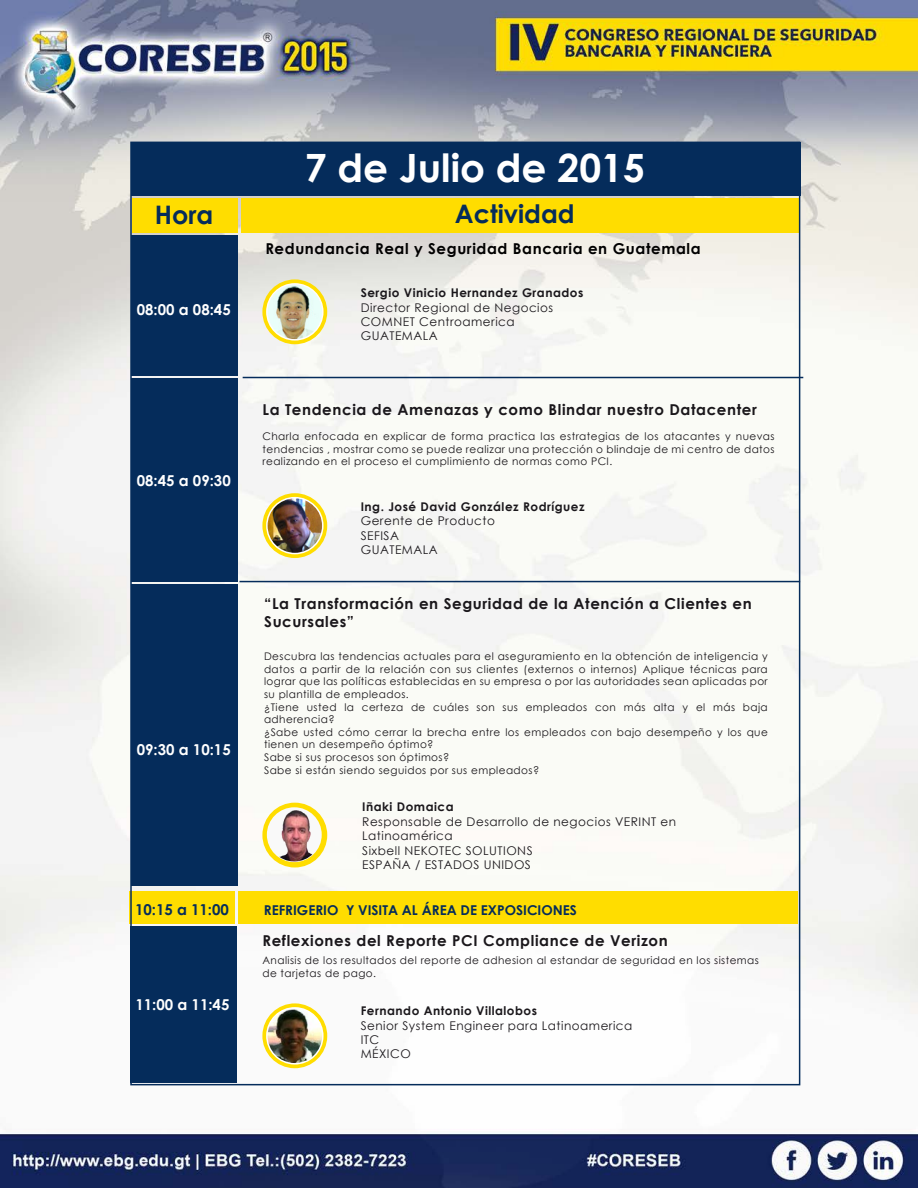
<style>
.page{position:relative;width:918px;height:1188px;background:#fff}
.page>*{position:absolute;margin:0;border:0;box-sizing:border-box;transform-origin:0 0}
.t1{font:700 39px "Century Gothic";color:#fff}
.t2{font:700 25.5px "Century Gothic";color:#052c5b}
.t3{font:700 15px/18px "Century Gothic";letter-spacing:.04em;color:#1a171b}
.t4{font:700 15px "Century Gothic";color:#fff}
.t5{font:700 15px "Century Gothic";letter-spacing:.04em;color:#000}
.t6{font:700 15px "Century Gothic";color:#052c5b}
.t7{font:700 13.5px "Century Gothic";color:#052c5b}
.t8{font:12px/14.4px "Century Gothic";letter-spacing:.04em;color:#1a171b}
.t9{font:700 12px "Century Gothic";letter-spacing:.04em;color:#1a171b}
.t10{font:10.5px/12.6px "Century Gothic";letter-spacing:.04em;color:#1a171b}
</style>
<div class="page">
<img style="left:0;top:0;width:918px;height:1188px">
<div style="left:131px;top:142px;width:669px;height:53px;background:#052c5b"></div>
<div style="left:241px;top:198px;width:558px;height:35px;background:#fd0"></div>
<div style="left:132px;top:198px;width:106px;height:35px;background:#fd0"></div>
<div style="left:131px;top:235px;width:107px;height:140px;background:#052c5b"></div>
<div style="left:131px;top:378px;width:107px;height:204px;background:#052c5b"></div>
<div style="left:131px;top:584px;width:107px;height:301px;background:#052c5b"></div>
<div style="left:238px;top:891px;width:560px;height:32px;background:#fd0"></div>
<hr style="left:243px;top:377px;width:560px;height:1px;background:#052c5b">
<hr style="left:239px;top:581px;width:561px;height:1px;background:#052c5b">
<div style="left:131px;top:927px;width:106px;height:156px;background:#052c5b"></div>
<div style="left:130px;top:891px;width:105px;height:32px;background:#fd0"></div>
<div style="left:262px;top:803px;width:65px;height:64px;background:#fd0;border-radius:50%"></div>
<svg style="left:267px;top:807px;width:55px;height:55px"></svg>
<img style="left:268px;top:808px;width:53px;height:53px;border-radius:27px">
<svg style="left:262px;top:493px;width:65px;height:65px"></svg>
<img style="left:267px;top:498px;width:56px;height:56px;border-radius:28px">
<div style="left:266px;top:497px;width:58px;height:57px;border:2px solid #fff;border-radius:50%"></div>
<svg style="left:262px;top:279px;width:65px;height:65px"></svg>
<img style="left:267px;top:284px;width:56px;height:56px;border-radius:28px">
<div style="left:266px;top:283px;width:58px;height:58px;border:2px solid #fffdfd;border-radius:50%"></div>
<svg style="left:262px;top:1003px;width:66px;height:66px"></svg>
<img style="left:267px;top:1008px;width:56px;height:56px">
<div style="left:266px;top:1007px;width:58px;height:58px;border:2px solid #fff;border-radius:50%"></div>
<h2 class="t2" style="left:155px;top:196px;width:60px">Hora</h2>
<h3 class="t4" style="left:137px;top:298px;width:95px">08:00 a 08:45</h3>
<h3 class="t4" style="left:137px;top:469px;width:95px">08:45 a 09:30</h3>
<h3 class="t4" style="left:137px;top:738px;width:95px">09:30 a 10:15</h3>
<h1 class="t1" style="left:305px;top:139px;width:342px">7 de Julio de 2015</h1>
<h2 class="t2" style="left:455px;top:195px;width:121px">Actividad</h2>
<h3 class="t5" style="left:265px;top:238px;width:437px">Redundancia Real y Seguridad Bancaria en Guatemala</h3>
<p class="t9" style="left:361px;top:284px;width:224px">Sergio Vinicio Hernandez Granados</p>
<p class="t8" style="left:361px;top:300px;width:194px">Director Regional de Negocios<br>COMNET Centroamerica<br>GUATEMALA</p>
<h3 class="t3" style="left:262px;top:400px;width:496px">La Tendencia de Amenazas y como Blindar nuestro Datacenter</h3>
<p class="t10" style="left:262px;top:430px;width:514px;text-align:justify">Charla enfocada en explicar de forma practica las estrategias de los atacantes y nuevas tendencias , mostrar como se puede realizar una protección o blindaje de mi centro de datos realizando en el proceso el cumplimiento de normas como PCI.</p>
<p class="t9" style="left:361px;top:497px;width:225px">Ing. José David González Rodríguez</p>
<p class="t8" style="left:361px;top:514px;width:136px">Gerente de Producto<br>SEFISA<br>GUATEMALA</p>
<h3 class="t3" style="left:264px;top:593px;width:489px">“La Transformación en Seguridad de la Atención a Clientes en<br>Sucursales”</h3>
<p class="t10" style="left:264px;top:650px;width:505px">Descubra las tendencias actuales para el aseguramiento en la obtención de inteligencia y datos a partir de la relación con sus clientes (externos o internos) Aplique técnicas para lograr que las políticas establecidas en su empresa o por las autoridades sean aplicadas por su plantilla de empleados.<br>¿Tiene usted la certeza de cuáles son sus empleados con más alta y el más baja adherencia?<br>¿Sabe usted cómo cerrar la brecha entre los empleados con bajo desempeño y los que tienen un desempeño óptimo?<br>Sabe si sus procesos son óptimos?<br>Sabe si están siendo seguidos por sus empleados?</p>
<p class="t9" style="left:362px;top:798px;width:93px">Iñaki Domaica</p>
<p class="t8" style="left:362px;top:814px;width:315px">Responsable de Desarrollo de negocios VERINT en<br>Latinoamérica<br>Sixbell NEKOTEC SOLUTIONS<br>ESPAÑA / ESTADOS UNIDOS</p>
<h3 class="t6" style="left:135px;top:898px;width:95px">10:15 a 11:00</h3>
<p class="t7" style="left:264px;top:899px;width:315px">REFRIGERIO Y VISITA AL ÁREA DE EXPOSICIONES</p>
<h3 class="t3" style="left:262px;top:931px;width:407px">Reflexiones del Reporte PCI Compliance de Verizon</h3>
<h3 class="t4" style="left:136px;top:993px;width:95px">11:00 a 11:45</h3>
<p class="t10" style="left:262px;top:954px;width:498px">Analisis de los resultados del reporte de adhesion al estandar de seguridad en los sistemas de tarjetas de pago.</p>
<p class="t9" style="left:361px;top:1002px;width:178px">Fernando Antonio Villalobos</p>
<p class="t8" style="left:361px;top:1018px;width:273px">Senior System Engineer para Latinoamerica<br>ITC<br>MÉXICO</p>
</div>
